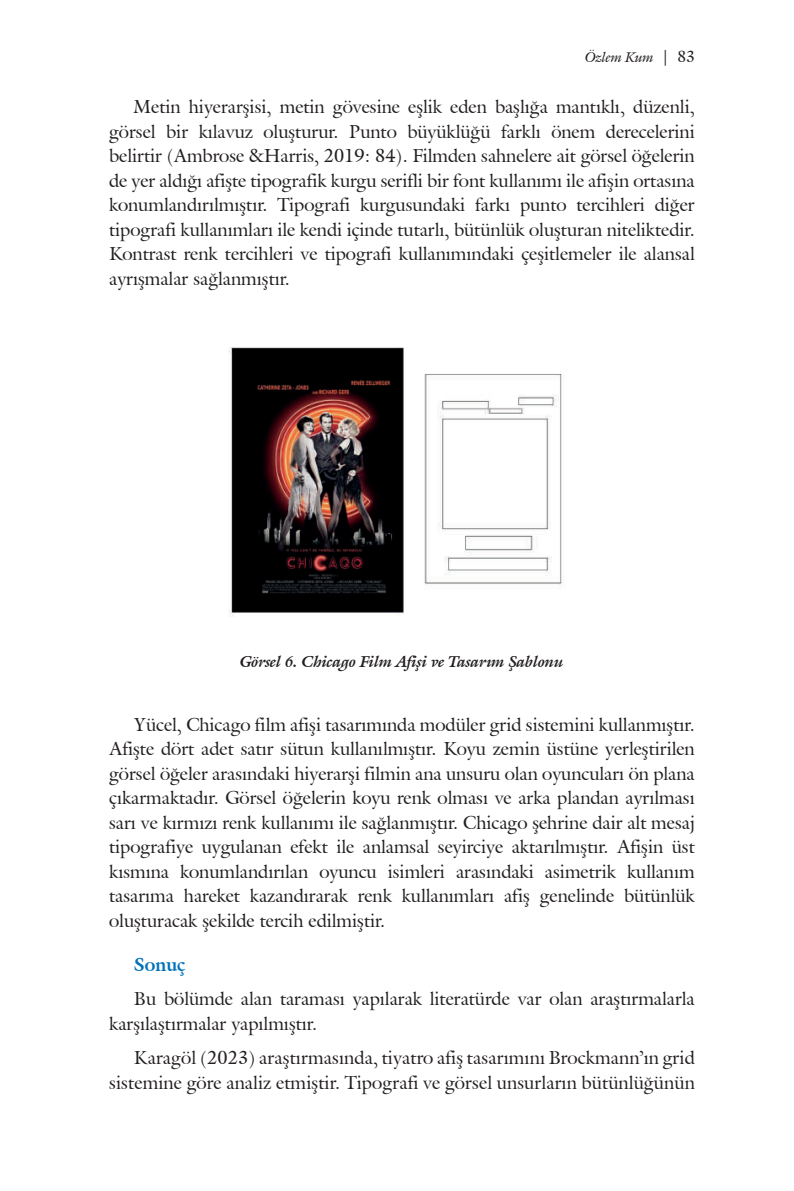
<style>
.page{position:relative;width:794px;height:1191px;background:#fff}
.page>*{position:absolute;margin:0;border:0;box-sizing:border-box;transform-origin:0 0}
.t1{font:18.38px/24.5px "Galliard IT Cby BT";color:#231f20;text-align:justify}
.t2{font:700 18.38px "Galliard IT Cby BT";color:#0072bc}
.t3{font:italic 700 15.75px "Galliard IT Cby BT";color:#231f20}
.t4{font:italic 14px "Galliard IT Cby BT";color:#231f20}
.s1{font-style:normal;font-size:15.75px}
</style>
<div class="page">
<img style="left:229px;top:347px;width:333px;height:270px">
<p class="t4" style="left:585px;top:47px;width:111px">Özlem Kum <span class="s1">| 83</span></p>
<p class="t1" style="left:109px;top:94px;width:587px;text-indent:25px">Metin hiyerarşisi, metin gövesine eşlik eden başlığa mantıklı, düzenli, görsel bir kılavuz oluşturur. Punto büyüklüğü farklı önem derecelerini belirtir (Ambrose &amp;Harris, 2019: 84). Filmden sahnelere ait görsel öğelerin de yer aldığı afişte tipografik kurgu serifli bir font kullanımı ile afişin ortasına konumlandırılmıştır. Tipografi kurgusundaki farkı punto tercihleri diğer tipografi kullanımları ile kendi içinde tutarlı, bütünlük oluşturan niteliktedir.<br>Kontrast renk tercihleri ve tipografi kullanımındaki çeşitlemeler ile alansal ayrışmalar sağlanmıştır.</p>
<p class="t3" style="left:240px;top:650px;width:325px">Görsel 6. Chicago Film Afişi ve Tasarım Şablonu</p>
<p class="t1" style="left:109px;top:712px;width:587px;text-indent:25px">Yücel, Chicago film afişi tasarımında modüler grid sistemini kullanmıştır.<br>Afişte dört adet satır sütun kullanılmıştır. Koyu zemin üstüne yerleştirilen görsel öğeler arasındaki hiyerarşi filmin ana unsuru olan oyuncuları ön plana çıkarmaktadır. Görsel öğelerin koyu renk olması ve arka plandan ayrılması sarı ve kırmızı renk kullanımı ile sağlanmıştır. Chicago şehrine dair alt mesaj tipografiye uygulanan efekt ile anlamsal seyirciye aktarılmıştır. Afişin üst kısmına konumlandırılan oyuncu isimleri arasındaki asimetrik kullanım tasarıma hareket kazandırarak renk kullanımları afiş genelinde bütünlük oluşturacak şekilde tercih edilmiştir.</p>
<p class="t2" style="left:134px;top:952px;width:53px">Sonuç</p>
<p class="t1" style="left:109px;top:986px;width:587px;text-indent:25px">Bu bölümde alan taraması yapılarak literatürde var olan araştırmalarla karşılaştırmalar yapılmıştır.</p>
<p class="t1" style="left:109px;top:1045px;width:587px;text-align:right">Karagöl (2023) araştırmasında, tiyatro afiş tasarımını Brockmann’ın grid sistemine göre analiz etmiştir. Tipografi ve görsel unsurların bütünlüğünün</p>
</div>
